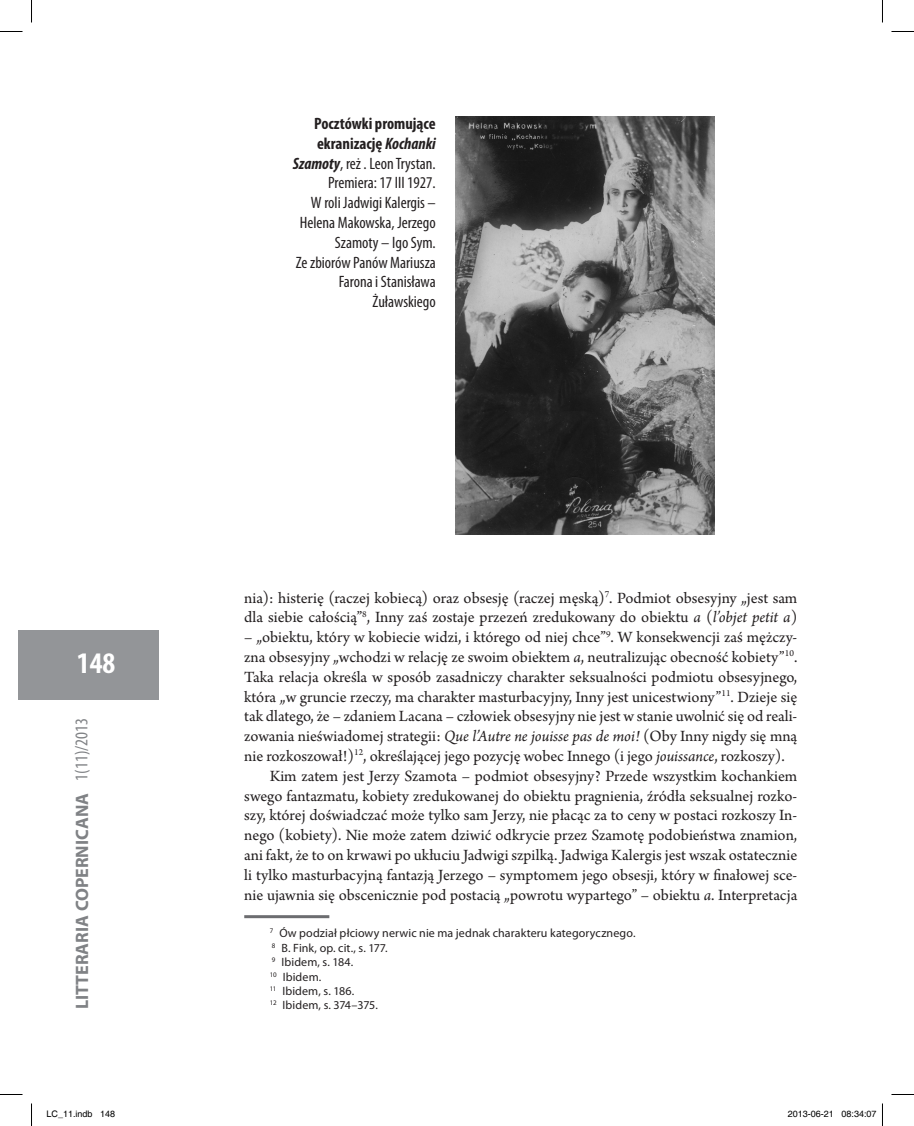
<style>
.page{position:relative;width:914px;height:1126px;background:#fff}
.page>*{position:absolute;margin:0;border:0;box-sizing:border-box;transform-origin:0 0}
.t1{font:700 condensed 30px "Myriad Pro";color:#fff}
.t2{font:700 18px "Myriad Pro";color:#808285}
.t3{font:condensed 18px "Myriad Pro";color:#808285}
.t4{font:16.5px/19.8px "Arno Pro";color:#231f20}
.t5{font:condensed 16.5px/19.8px "Myriad Pro";color:#231f20;text-align:right}
.t6{font:12px/14.4px "Myriad Pro";letter-spacing:.01em;color:#231f20}
.t7{font:9px "Helvetica";color:#000}
.s1{font-weight:700}
.s2{font-weight:700;font-style:italic}
.s3{font-style:italic}
</style>
<div class="page">
<div style="left:19px;top:630px;width:140px;height:70px;background:#939598"></div>
<img style="left:455px;top:117px;width:259px;height:417px">
<hr style="left:244px;top:915px;width:85px;height:3px;background:#6c6d70">
<svg style="left:0;top:31px;width:22px;height:1px"></svg>
<svg style="left:891px;top:31px;width:22px;height:1px"></svg>
<svg style="left:0;top:1094px;width:22px;height:1px"></svg>
<svg style="left:891px;top:1094px;width:22px;height:1px"></svg>
<svg style="left:31px;top:0;width:1px;height:22px"></svg>
<svg style="left:31px;top:1103px;width:1px;height:23px"></svg>
<svg style="left:882px;top:0;width:1px;height:22px"></svg>
<svg style="left:882px;top:1103px;width:1px;height:23px"></svg>
<h1 class="t1" style="left:77px;top:644px;width:40px">148</h1>
<p class="t3" style="left:71px;top:781px;width:64px;rotate:-90deg">1(11)/2013</p>
<p class="t2" style="left:70px;top:1009px;width:218px;rotate:-90deg">LITTERARIA COPERNICANA</p>
<p class="t5" style="left:293px;top:113px;width:144px"><span class="s1">Pocztówki promujące ekranizację</span> <span class="s2">Kochanki<br>Szamoty</span>, reż . Leon Trystan.<br>Premiera: 17 III 1927.<br>W roli Jadwigi Kalergis –<br>Helena Makowska, Jerzego<br>Szamoty – Igo Sym.<br>Ze zbiorów Panów Mariusza<br>Farona i Stanisława<br>Żuławskiego</p>
<p class="t4" style="left:244px;top:589px;width:554px">nia): histerię (raczej kobiecą) oraz obsesję (raczej męską)<sup>7</sup>. Podmiot obsesyjny „jest sam dla siebie całością”<sup>8</sup>, Inny zaś zostaje przezeń zredukowany do obiektu <span class="s3">a</span> (<span class="s3">l’objet petit a</span>)</p>
<p class="t4" style="left:244px;top:628px;width:554px">– „obiektu, który w kobiecie widzi, i którego od niej chce”<sup>9</sup>. W konsekwencji zaś mężczy-</p>
<p class="t4" style="left:244px;top:648px;width:554px">zna obsesyjny „wchodzi w relację ze swoim obiektem <span class="s3">a</span>, neutralizując obecność kobiety”<sup>10</sup>.</p>
<p class="t4" style="left:244px;top:668px;width:554px">Taka relacja określa w sposób zasadniczy charakter seksualności podmiotu obsesyjnego,</p>
<p class="t4" style="left:244px;top:688px;width:554px">która „w gruncie rzeczy, ma charakter masturbacyjny, Inny jest unicestwiony”<sup>11</sup>. Dzieje się</p>
<p class="t4" style="left:244px;top:707px;width:554px">tak dlatego, że – zdaniem Lacana – człowiek obsesyjny nie jest w stanie uwolnić się od reali-</p>
<p class="t4" style="left:244px;top:727px;width:554px">zowania nieświadomej strategii: <span class="s3">Que l’Autre ne jouisse pas de moi!</span> (Oby Inny nigdy się mną</p>
<p class="t4" style="left:244px;top:747px;width:542px">nie rozkoszował!)<sup>12</sup>, określającej jego pozycję wobec Innego (i jego <span class="s3">jouissance</span>, rozkoszy).</p>
<p class="t4" style="left:270px;top:767px;width:529px">Kim zatem jest Jerzy Szamota – podmiot obsesyjny? Przede wszystkim kochankiem</p>
<p class="t4" style="left:244px;top:787px;width:554px">swego fantazmatu, kobiety zredukowanej do obiektu pragnienia, źródła seksualnej rozko-</p>
<p class="t4" style="left:244px;top:806px;width:554px">szy, której doświadczać może tylko sam Jerzy, nie płacąc za to ceny w postaci rozkoszy In-</p>
<p class="t4" style="left:244px;top:826px;width:554px">nego (kobiety). Nie może zatem dziwić odkrycie przez Szamotę podobieństwa znamion,</p>
<p class="t4" style="left:244px;top:846px;width:554px">ani fakt, że to on krwawi po ukłuciu Jadwigi szpilką. Jadwiga Kalergis jest wszak ostatecznie</p>
<p class="t4" style="left:244px;top:866px;width:554px">li tylko masturbacyjną fantazją Jerzego – symptomem jego obsesji, który w finałowej sce-</p>
<p class="t4" style="left:244px;top:886px;width:554px">nie ujawnia się obscenicznie pod postacią „powrotu wypartego” – obiektu <span class="s3">a</span>. Interpretacja</p>
<p class="t6" style="left:270px;top:926px;width:367px"><sup>7</sup> Ów podział płciowy nerwic nie ma jednak charakteru kategorycznego.<br><sup>8</sup> B. Fink, op. cit., s. 177.<br><sup>9</sup> Ibidem, s. 184.<br><sup>10</sup> Ibidem.<br><sup>11</sup> Ibidem, s. 186.<br><sup>12</sup> Ibidem, s. 374–375.</p>
<p class="t7" style="left:46px;top:1109px;width:70px">LC_11.indb 148</p>
<p class="t7" style="left:787px;top:1109px;width:90px">2013-06-21 08:34:07</p>
</div>
